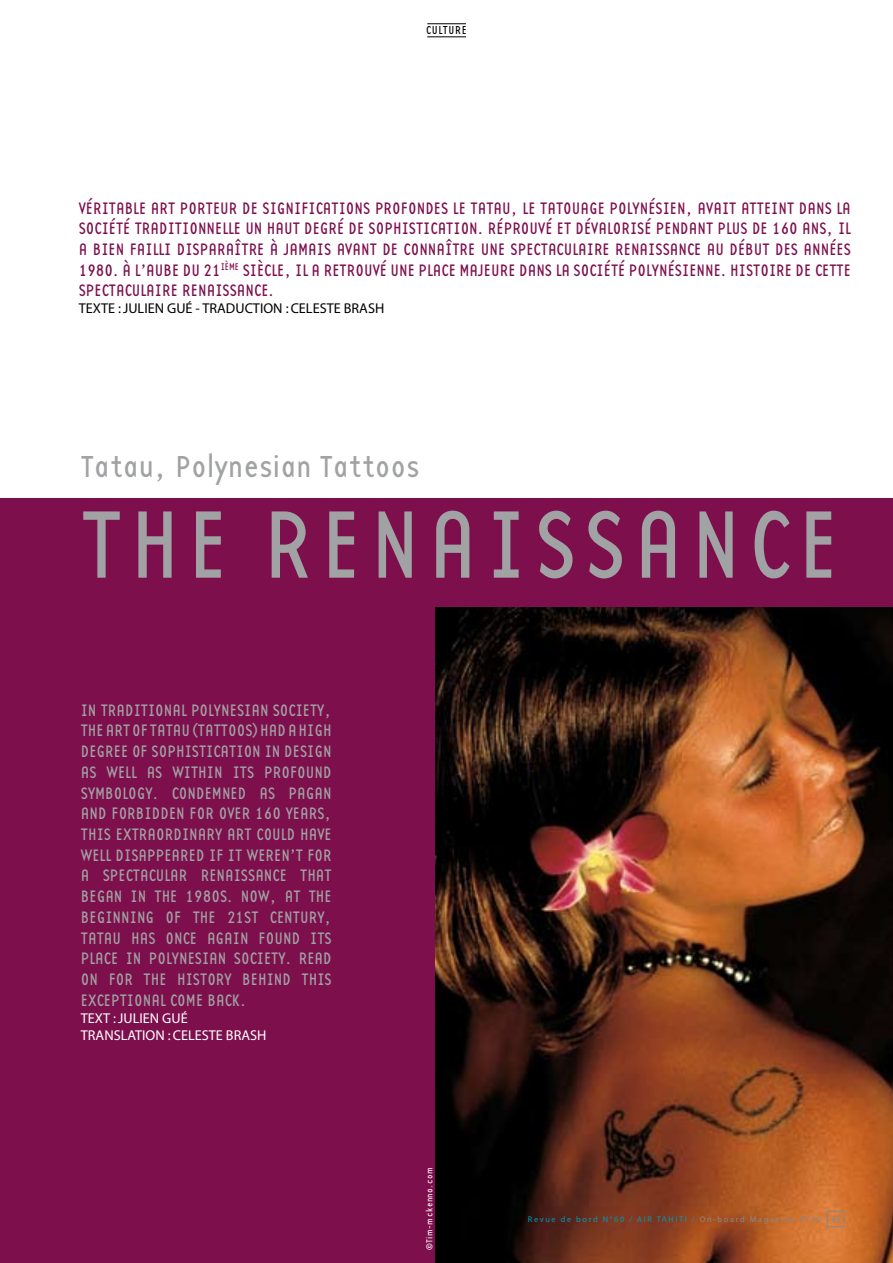
<style>
.page{position:relative;width:893px;height:1263px;background:#fff}
.page>*{position:absolute;margin:0;border:0;box-sizing:border-box;transform-origin:0 0}
.t1{font:99.3px "Base Twelve Sans";color:#a1a2a4}
.t2{font:31.5px "Base Twelve Sans";color:#a1a2a4}
.t3{font:17.25px "Base Twelve Sans";color:#a1a2a4}
.t4{font:17.25px "Base Twelve Sans";color:#7e0f4d}
.t5{font:14.25px "Myriad";color:#000}
.t6{font:14.25px "Myriad";color:#fff}
.t7{font:12px "Base Twelve Sans";letter-spacing:.05em;color:#000}
.t8{font:9px "Base Twelve Sans";letter-spacing:.05em;color:#fff}
.t9{font:8.25px "Myriad";letter-spacing:.2em;color:#009ab1}
.s1{color:#87888a}
.s2{font-family:"Goudy";font-weight:700;font-size:9px;color:#87888a}
</style>
<div class="page">
<div style="left:1px;top:498px;width:892px;height:765px;background:#7e0f4d"></div>
<hr style="left:0;top:191px;width:1px;height:132px;background:#7e0f4d">
<img style="left:435px;top:608px;width:458px;height:655px">
<hr style="left:427px;top:23px;width:39px;height:1px;background:#000">
<hr style="left:427px;top:36px;width:39px;height:1px;background:#000">
<div style="left:827px;top:1211px;width:17px;height:16px;border:1px solid #87888a"></div>
<p class="t7" style="left:426px;top:23px;width:42px">CULTURE</p>
<p class="t4" style="left:79px;top:197px;width:23px">VÉRITA</p>
<p class="t4" style="left:125px;top:197px;width:65px">BLEART PORTEUR</p>
<p class="t4" style="left:242px;top:197px;width:52px">DE SIGNIFI</p>
<p class="t4" style="left:316px;top:197px;width:16px">CATIONS</p>
<p class="t4" style="left:375px;top:197px;width:9px">PROFON</p>
<p class="t4" style="left:425px;top:197px;width:54px">DESLETATAU</p>
<p class="t4" style="left:511px;top:197px;width:39px">, LE TATOUA</p>
<p class="t4" style="left:589px;top:197px;width:29px">GE POLYN</p>
<p class="t4" style="left:648px;top:197px;width:16px">ÉSIEN</p>
<p class="t4" style="left:686px;top:197px;width:64px">, AVAIT ATTEINT</p>
<p class="t4" style="left:799px;top:197px;width:18px">DANS</p>
<p class="t4" style="left:836px;top:197px;width:7px">LA</p>
<p class="t4" style="left:79px;top:218px;width:98px">SOCIÉTÉ TRA DITIONNELLE</p>
<p class="t4" style="left:245px;top:218px;width:31px">UN HAUT</p>
<p class="t4" style="left:304px;top:218px;width:73px">DEGRÉ DE SOPHISTI</p>
<p class="t4" style="left:430px;top:218px;width:16px">CATION</p>
<p class="t4" style="left:478px;top:218px;width:35px">. RÉPROU</p>
<p class="t4" style="left:538px;top:218px;width:69px">VÉ ET DÉVALORIS</p>
<p class="t4" style="left:644px;top:218px;width:82px">É PENDANT PLUS</p>
<p class="t4" style="left:752px;top:218px;width:93px">DE 160 ANS, IL</p>
<p class="t4" style="left:79px;top:238px;width:31px">A BIEN</p>
<p class="t4" style="left:130px;top:238px;width:8px">FAILLI</p>
<p class="t4" style="left:177px;top:238px;width:18px">DISPARA</p>
<p class="t4" style="left:234px;top:238px;width:65px">ÎTRE À JAMAIS</p>
<p class="t4" style="left:337px;top:238px;width:25px">AVANT</p>
<p class="t4" style="left:382px;top:238px;width:38px">DE CONNA</p>
<p class="t4" style="left:445px;top:238px;width:44px">ÎTRE UNE</p>
<p class="t4" style="left:511px;top:238px;width:62px">SPECTACULAIRE</p>
<p class="t4" style="left:615px;top:238px;width:9px">RENAISSAN</p>
<p class="t4" style="left:687px;top:238px;width:157px">CE AU DÉBUT DES ANNÉES</p>
<p class="t4" style="left:79px;top:259px;width:254px">1980. À L’AUBE DU 21<sup>IÈME</sup> SIÈCLE, IL A RETROU</p>
<p class="t4" style="left:373px;top:259px;width:120px">VÉ UNE PLACEMAJEURE</p>
<p class="t4" style="left:519px;top:259px;width:119px">DANS LA SOCIÉTÉ POLYN</p>
<p class="t4" style="left:668px;top:259px;width:16px">ÉSIENNE</p>
<p class="t4" style="left:721px;top:259px;width:27px">. HISTOIRE</p>
<p class="t4" style="left:796px;top:259px;width:35px">DE CETTE</p>
<p class="t4" style="left:79px;top:280px;width:62px">SPECTACULAIRE</p>
<p class="t4" style="left:182px;top:280px;width:9px">RENAISSAN</p>
<p class="t4" style="left:254px;top:280px;width:22px">CE.</p>
<p class="t5" style="left:79px;top:302px;width:140px">TEXTE :JULIEN GUÉ - TRAD</p>
<p class="t5" style="left:235px;top:302px;width:117px">UCTION : CELESTE BRAS</p>
<p class="t5" style="left:375px;top:302px;width:11px">H</p>
<h2 class="t2" style="left:81px;top:447px;width:340px">TATAU, POLYNESIAN TATTOOS</h2>
<h1 class="t1" style="left:81px;top:482px;width:47px">THE</h1>
<h1 class="t1" style="left:263px;top:482px;width:53px">RENAISSAN</h1>
<h1 class="t1" style="left:749px;top:482px;width:76px">CE</h1>
<p class="t3" style="left:81px;top:699px;width:62px">IN TRADITIONAL</p>
<p class="t3" style="left:191px;top:699px;width:17px">POLYNESIAN</p>
<p class="t3" style="left:273px;top:699px;width:31px">SOCIETY</p>
<p class="t3" style="left:324px;top:699px;width:9px">,</p>
<p class="t3" style="left:81px;top:720px;width:78px">THEARTOFTATAU</p>
<p class="t3" style="left:192px;top:720px;width:15px">(TATTOOS</p>
<p class="t3" style="left:253px;top:720px;width:78px">) HAD AHIGH</p>
<p class="t3" style="left:81px;top:741px;width:80px">DEGREE OF SOPHISTI</p>
<p class="t3" style="left:213px;top:741px;width:16px">CATION</p>
<p class="t3" style="left:265px;top:741px;width:66px">IN DESIGN</p>
<p class="t3" style="left:81px;top:761px;width:35px">AS WELL</p>
<p class="t3" style="left:147px;top:761px;width:35px">AS WITHIN</p>
<p class="t3" style="left:233px;top:761px;width:8px">ITS</p>
<p class="t3" style="left:264px;top:761px;width:10px">PROFOUN</p>
<p class="t3" style="left:323px;top:761px;width:10px">D</p>
<p class="t3" style="left:81px;top:782px;width:133px">SYMBOLOGY. CONDEMNE</p>
<p class="t3" style="left:238px;top:782px;width:30px">D AS</p>
<p class="t3" style="left:289px;top:782px;width:35px">PAGAN</p>
<p class="t3" style="left:81px;top:803px;width:118px">AND FORBIDDEN FOR</p>
<p class="t3" style="left:219px;top:803px;width:76px">OVER 160 YEARS</p>
<p class="t3" style="left:325px;top:803px;width:9px">,</p>
<p class="t3" style="left:81px;top:823px;width:9px">THIS</p>
<p class="t3" style="left:116px;top:823px;width:25px">EXTRAOR</p>
<p class="t3" style="left:173px;top:823px;width:18px">DINARY</p>
<p class="t3" style="left:227px;top:823px;width:9px">ART</p>
<p class="t3" style="left:256px;top:823px;width:74px">COULD HAVE</p>
<p class="t3" style="left:81px;top:844px;width:9px">WELL</p>
<p class="t3" style="left:116px;top:844px;width:18px">DISAPPEARE</p>
<p class="t3" style="left:196px;top:844px;width:61px">D IFITWEREN</p>
<p class="t3" style="left:290px;top:844px;width:26px">’T FOR</p>
<p class="t3" style="left:81px;top:865px;width:84px">A SPECTACULAR</p>
<p class="t3" style="left:201px;top:865px;width:9px">RENAISSAN</p>
<p class="t3" style="left:273px;top:865px;width:37px">CE THAT</p>
<p class="t3" style="left:81px;top:885px;width:82px">BEGAN IN THE</p>
<p class="t3" style="left:185px;top:885px;width:132px">1980S. NOW, AT THE</p>
<p class="t3" style="left:81px;top:906px;width:33px">BEGINNIN</p>
<p class="t3" style="left:146px;top:906px;width:56px">G OF THE</p>
<p class="t3" style="left:227px;top:906px;width:59px">21ST CENTURY</p>
<p class="t3" style="left:325px;top:906px;width:9px">,</p>
<p class="t3" style="left:81px;top:927px;width:9px">TATAU</p>
<p class="t3" style="left:131px;top:927px;width:9px">HAS</p>
<p class="t3" style="left:165px;top:927px;width:67px">ONCE AGAIN</p>
<p class="t3" style="left:259px;top:927px;width:9px">FOUN</p>
<p class="t3" style="left:292px;top:927px;width:27px">D ITS</p>
<p class="t3" style="left:81px;top:948px;width:85px">PLACE IN POLYNESIAN</p>
<p class="t3" style="left:234px;top:948px;width:31px">SOCIETY</p>
<p class="t3" style="left:286px;top:948px;width:48px">. READ</p>
<p class="t3" style="left:81px;top:968px;width:37px">ON FOR</p>
<p class="t3" style="left:144px;top:968px;width:9px">THE</p>
<p class="t3" style="left:177px;top:968px;width:9px">HISTORY</p>
<p class="t3" style="left:242px;top:968px;width:17px">BEHIN</p>
<p class="t3" style="left:283px;top:968px;width:28px">D THIS</p>
<p class="t3" style="left:81px;top:989px;width:32px">EXCEPTIONAL</p>
<p class="t3" style="left:170px;top:989px;width:16px">COME</p>
<p class="t3" style="left:207px;top:989px;width:40px">BACK.</p>
<p class="t6" style="left:81px;top:1011px;width:16px">TEXT</p>
<p class="t6" style="left:113px;top:1011px;width:13px">: JULIEN</p>
<p class="t6" style="left:162px;top:1011px;width:27px">GU É</p>
<p class="t6" style="left:81px;top:1028px;width:9px">TRANSLAT</p>
<p class="t6" style="left:142px;top:1028px;width:93px">ION : CELESTE BRAS</p>
<p class="t6" style="left:257px;top:1028px;width:11px">H</p>
<p class="t8" style="left:424px;top:1250px;width:84px;rotate:-90deg">©TIM-MCKENNA.COM</p>
<p class="t9" style="left:528px;top:1215px;width:314px">REVUE DE BORD N°60 / AI R TAHI TI / <span class="s1">O N-BOARD MAGAZINE N°60</span> <span class="s2">45</span></p>
</div>
